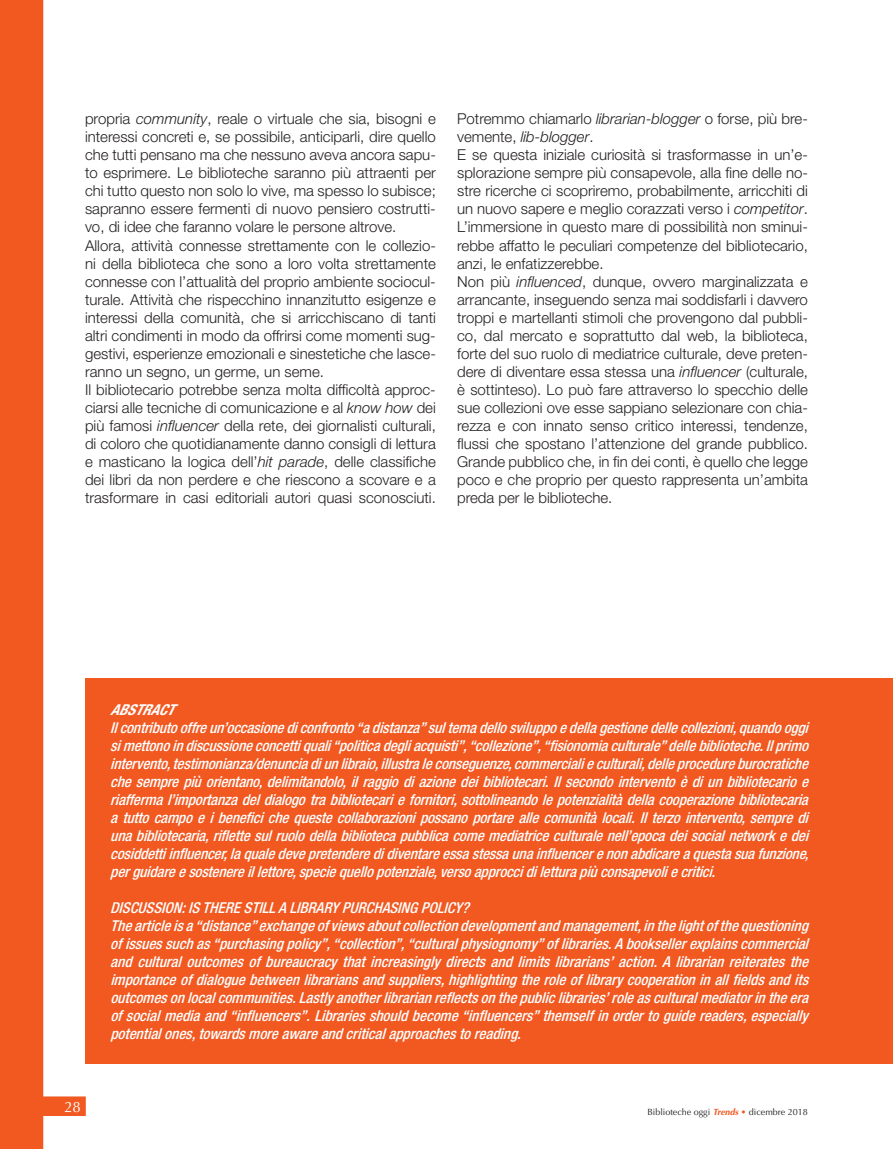
<style>
.page{position:relative;width:893px;height:1149px;background:#fff}
.page>*{position:absolute;margin:0;border:0;box-sizing:border-box;transform-origin:0 0}
.t1{font:300 15px/18px "Helvetica Neue LT Std";color:#231f20}
.t2{font:italic 500 condensed 15px/18px "Helvetica Neue LT Std";color:#fff;text-align:justify}
.t3{font:italic 700 condensed 15px "Helvetica Neue LT Std";color:#fff}
.t4{font:15px "Optima";color:#fff}
.t5{font:9px "Optima";color:#231f20}
.s1{font-style:italic}
.s2{font-weight:700;font-style:italic;color:#f15921}
.s3{color:#f15921}
</style>
<div class="page">
<svg style="left:43px;top:1096px;width:43px;height:19px"></svg>
<div style="left:0;top:0;width:43px;height:1148px;background:#f15921"></div>
<div style="left:85px;top:678px;width:808px;height:385px;background:#f15921"></div>
<p class="t1" style="left:85px;top:110px;width:352px">propria <span class="s1">community</span>, reale o virtuale che sia, bisogni e interessi concreti e, se possibile, anticiparli, dire quello che tutti pensano ma che nessuno aveva ancora sapu&shy;to esprimere. Le biblioteche saranno più attraenti per chi tutto questo non solo lo vive, ma spesso lo subisce; sapranno essere fermenti di nuovo pensiero costrutti&shy;vo, di idee che faranno volare le persone altrove.<br>Allora, attività connesse strettamente con le collezio&shy;ni della biblioteca che sono a loro volta strettamente connesse con l’attualità del proprio ambiente sociocul&shy;turale. Attività che rispecchino innanzitutto esigenze e interessi della comunità, che si arricchiscano di tanti altri condimenti in modo da offrirsi come momenti sug&shy;gestivi, esperienze emozionali e sinestetiche che lasce&shy;ranno un segno, un germe, un seme.<br>Il bibliotecario potrebbe senza molta difficoltà approc&shy;ciarsi alle tecniche di comunicazione e al <span class="s1">know how</span> dei più famosi <span class="s1">influencer</span> della rete, dei giornalisti culturali, di coloro che quotidianamente danno consigli di lettura e masticano la logica dell’<span class="s1">hit parade</span>, delle classifiche dei libri da non perdere e che riescono a scovare e a trasformare in casi editoriali autori quasi sconosciuti.</p>
<p class="t1" style="left:457px;top:110px;width:352px">Potremmo chiamarlo <span class="s1">librarian-blogger</span> o forse, più bre&shy;vemente, <span class="s1">lib-blogger</span>.<br>E se questa iniziale curiosità si trasformasse in un’e&shy;splorazione sempre più consapevole, alla fine delle no&shy;stre ricerche ci scopriremo, probabilmente, arricchiti di un nuovo sapere e meglio corazzati verso i <span class="s1">competitor</span>.<br>L’immersione in questo mare di possibilità non sminui&shy;rebbe affatto le peculiari competenze del bibliotecario, anzi, le enfatizzerebbe.<br>Non più <span class="s1">influenced</span>, dunque, ovvero marginalizzata e arrancante, inseguendo senza mai soddisfarli i davvero troppi e martellanti stimoli che provengono dal pubbli&shy;co, dal mercato e soprattutto dal web, la biblioteca, forte del suo ruolo di mediatrice culturale, deve preten&shy;dere di diventare essa stessa una <span class="s1">influencer</span> (culturale, è sottinteso). Lo può fare attraverso lo specchio delle sue collezioni ove esse sappiano selezionare con chia&shy;rezza e con innato senso critico interessi, tendenze, flussi che spostano l’attenzione del grande pubblico.<br>Grande pubblico che, in fin dei conti, è quello che legge poco e che proprio per questo rappresenta un’ambita preda per le biblioteche.</p>
<p class="t4" style="left:65px;top:1097px;width:18px">28</p>
<p class="t3" style="left:110px;top:700px;width:65px">ABSTRACT</p>
<p class="t2" style="left:110px;top:718px;width:704px">Ilcontributooffreun’occasionediconfronto“adistanza”sultemadellosviluppoedellagestionedellecollezioni,quandooggi simettonoindiscussioneconcettiquali“politicadegliacquisti”,“collezione”,“fisionomiaculturale”dellebiblioteche.Ilprimo intervento,testimonianza/denunciadiunlibraio,illustraleconseguenze,commercialieculturali,delleprocedureburocratiche chesemprepiùorientano,delimitandolo,ilraggiodiazionedeibibliotecari.Ilsecondointerventoèdiunbibliotecarioe riaffermal’importanzadeldialogotrabibliotecariefornitori,sottolineandolepotenzialitàdellacooperazionebibliotecaria atuttocampoeibeneficichequestecollaborazionipossanoportareallecomunitàlocali.Ilterzointervento,sempredi unabibliotecaria,riflettesulruolodellabibliotecapubblicacomemediatriceculturalenell’epocadeisocialnetworkedei cosiddettiinfluencer,laqualedevepretenderedidiventareessastessaunainfluencerenonabdicareaquestasuafunzione, perguidareesostenereillettore,speciequellopotenziale,versoapproccidiletturapiùconsapevoliecritici.</p>
<p class="t2" style="left:110px;top:898px;width:704px;text-align:left">DISCUSSION:ISTHERESTILLALIBRARYPURCHASINGPOLICY?<br>Thearticleisa“distance”exchangeofviewsaboutcollectiondevelopmentandmanagement,inthelightofthequestioning ofissuessuchas“purchasingpolicy”,“collection”,“culturalphysiognomy”oflibraries.Abooksellerexplainscommercial and cultural outcomes of bureaucracy that increasingly directs and limits librarians’ action.A librarian reiterates the importanceofdialoguebetweenlibrariansandsuppliers,highlightingtheroleoflibrarycooperationinallfieldsandits outcomesonlocalcommunities.Lastlyanotherlibrarianreflectsonthepubliclibraries’roleasculturalmediatorintheera ofsocialmediaand“influencers”.Librariesshouldbecome“influencers”themselfinordertoguidereaders,especially potentialones,towardsmoreawareandcriticalapproachestoreading.</p>
<p class="t5" style="left:647px;top:1106px;width:162px">Biblioteche oggi <span class="s2">Trends</span> <span class="s3">•</span> dicembre 2018</p>
</div>
